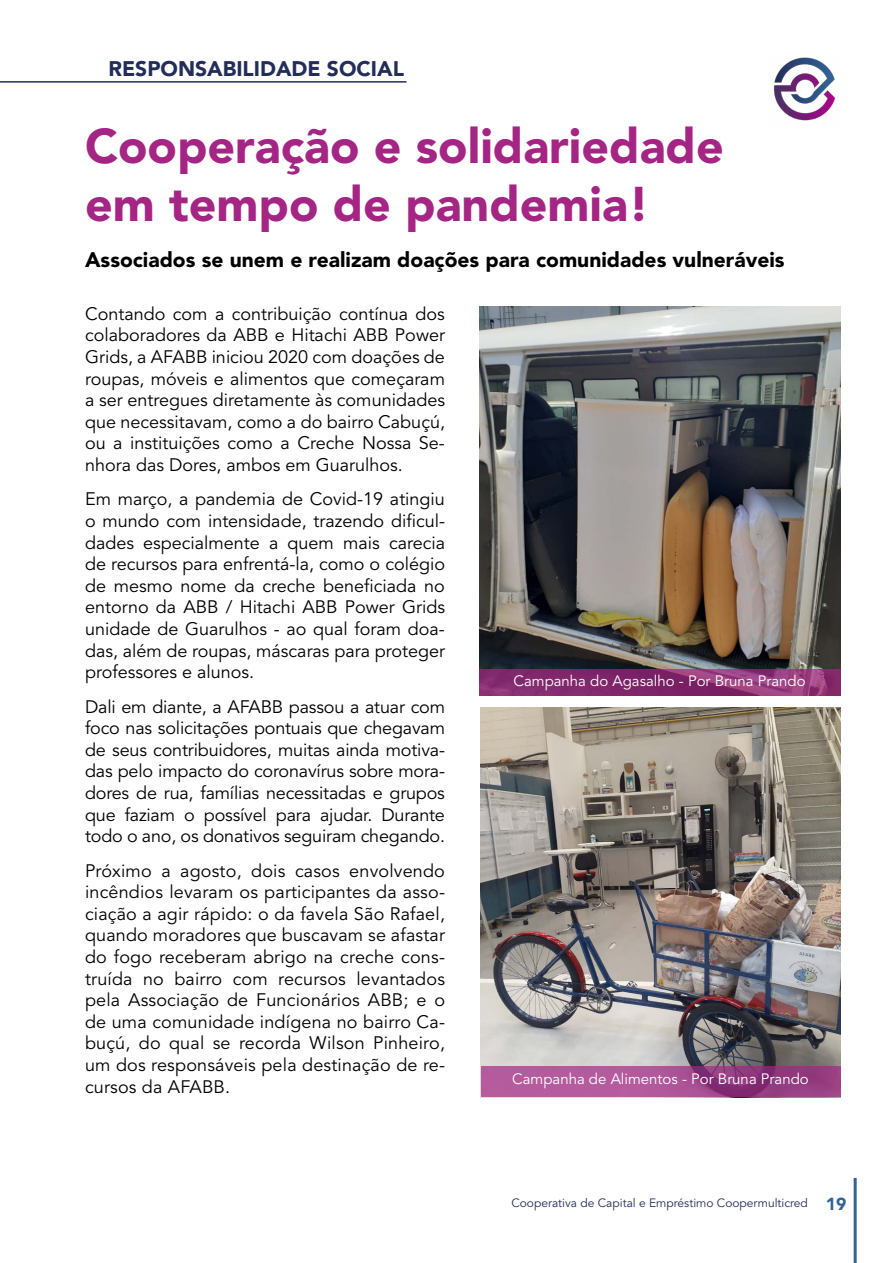
<style>
.page{position:relative;width:893px;height:1263px;background:#fff}
.page>*{position:absolute;margin:0;border:0;box-sizing:border-box;transform-origin:0 0}
.t1{font:900 48.3px/58.1px "Avenir LT Std";color:#a52585}
.t2{font:900 21px "Avenir LT Std";color:#000}
.t3{font:900 21px "Avenir LT Std";color:#222d5a}
.t4{font:18px/21.6px "Avenir LT Std";color:#000;text-align:justify}
.t5{font:15px "Avenir LT Std";color:#fff}
.t6{font:12px "Avenir LT Std";color:#222d5a}
.s1{font-weight:900;font-size:17.4px;color:#336296}
</style>
<div class="page">
<hr style="left:854px;top:1178px;width:3px;height:85px;background:#336296">
<img style="left:773px;top:57px;width:62px;height:64px">
<img style="left:479px;top:306px;width:361px;height:364px">
<svg style="left:479px;top:670px;width:361px;height:26px;background:#882f71"></svg>
<img style="left:481px;top:707px;width:359px;height:359px">
<hr style="left:0;top:81px;width:406px;height:2px;background:#222d5a">
<svg style="left:481px;top:1066px;width:359px;height:31px;background:#a54c8f"></svg>
<p class="t3" style="left:108px;top:56px;width:297px">RESPONSABILIDADE SOCIAL</p>
<h1 class="t1" style="left:85px;top:117px;width:640px">Cooperação e solidariedade em tempo de pandemia!</h1>
<p class="t2" style="left:85px;top:247px;width:701px">Associados se unem e realizam doações para comunidades vulneráveis</p>
<p class="t4" style="left:85px;top:303px;width:361px">Contando com a contribuição contínua dos colaboradores da ABB e Hitachi ABB Power Grids, a AFABB iniciou 2020 com doações de roupas, móveis e alimentos que começaram a ser entregues diretamente às comunidades que necessitavam, como a do bairro Cabuçú, ou a instituições como a Creche Nossa Se&shy;nhora das Dores, ambos em Guarulhos.</p>
<p class="t4" style="left:85px;top:489px;width:361px">Em março, a pandemia de Covid-19 atingiu o mundo com intensidade, trazendo dificul&shy;dades especialmente a quem mais carecia de recursos para enfrentá-la, como o colégio de mesmo nome da creche beneficiada no entorno da ABB / Hitachi ABB Power Grids unidade de Guarulhos - ao qual foram doa&shy;das, além de roupas, máscaras para proteger professores e alunos.</p>
<p class="t4" style="left:85px;top:696px;width:361px">Dali em diante, a AFABB passou a atuar com foco nas solicitações pontuais que chegavam de seus contribuidores, muitas ainda motiva&shy;das pelo impacto do coronavírus sobre mora&shy;dores de rua, famílias necessitadas e grupos que faziam o possível para ajudar. Durante todo o ano, os donativos seguiram chegando.</p>
<p class="t4" style="left:85px;top:860px;width:361px">Próximo a agosto, dois casos envolvendo incêndios levaram os participantes da asso&shy;ciação a agir rápido: o da favela São Rafael, quando moradores que buscavam se afastar do fogo receberam abrigo na creche cons&shy;truída no bairro com recursos levantados pela Associação de Funcionários ABB; e o de uma comunidade indígena no bairro Ca&shy;buçú, do qual se recorda Wilson Pinheiro, um dos responsáveis pela destinação de re&shy;cursos da AFABB.</p>
<p class="t5" style="left:514px;top:672px;width:294px">Campanha do Agasalho - Por Bruna Prando</p>
<p class="t5" style="left:512px;top:1070px;width:298px">Campanha de Alimentos - Por Bruna Prando</p>
<p class="t6" style="left:511px;top:1196px;width:336px">Cooperativa de Capital e Empréstimo Coopermulticred <span class="s1">19</span></p>
</div>
